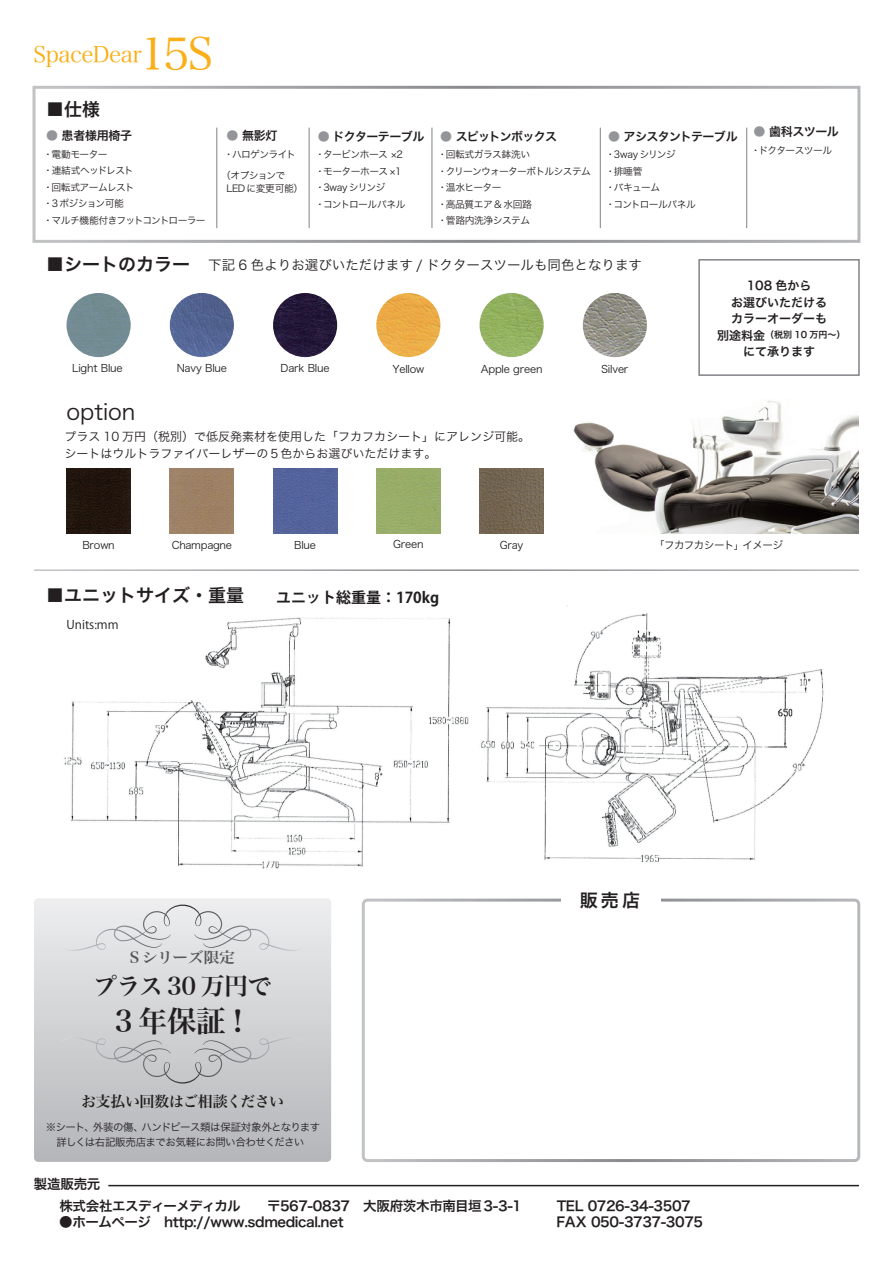
<style>
.page{position:relative;width:893px;height:1263px;background:#fff}
.page>*{position:absolute;margin:0;border:0;box-sizing:border-box;transform-origin:0 0}
.t1{font:29.4px "Hira Min Pro W6";color:#231f20}
.t2{font:24px "Hira Min Pro W6";letter-spacing:-.03em;color:#231f20}
.t3{font:22.5px "Hira Min Pro N W3";letter-spacing:-.025em;color:#faaf18}
.t4{font:21.9px "Hira Kaku Pro W3";color:#231f20}
.t5{font:18px "Hira Kaku Pro W6";color:#231f20}
.t6{font:18px "Hira Kaku Pro N W6";color:#231f20}
.t7{font:15px "Hira Min Pro W6";letter-spacing:-.025em;color:#231f20}
.t8{font:700 15px "Koz Go Pr 6 N";color:#231f20}
.t9{font:15px "Hira Min Pro W6";letter-spacing:-.03em;color:#57585a;scale:1.07 1}
.t10{font:13.5px/21.6px "Hira Kaku Pro W6";letter-spacing:-.03em;color:#231f20}
.t11{font:13.5px "Hira Kaku Pro W3";color:#231f20}
.t12{font:12px/16.5px "Hira Kaku Pro W3";color:#231f20}
.t13{font:12px "Hira Kaku Pro W6";letter-spacing:-.025em;color:#231f20}
.t14{font:12px/16.5px "Hira Kaku Pro W6";color:#231f20;text-align:center}
.t15{font:12px "Hira Kaku Pro W6";letter-spacing:-.055em;color:#231f20}
.t16{font:12px "Hira Kaku Pro W6";letter-spacing:-.065em;color:#231f20}
.t17{font:12px "Koz Go Pr 6 N";color:#231f20}
.t18{font:10.5px "Hira Kaku Pro W3";letter-spacing:-.03em;color:#231f20}
.t19{font:10.5px/15px "Hira Kaku Pro W3";letter-spacing:-.05em;color:#231f20}
.t20{font:9.75px/16.5px "Hira Kaku Pro W3";letter-spacing:-.055em;color:#231f20}
.t21{font:9.75px "Hira Kaku Pro W3";letter-spacing:-.03em;color:#231f20}
.t22{font:9px "Hira Kaku Pro W6";color:#231f20}
.s1{font-size:44.85px}
.s2{color:#939598}
.s3{font-family:"Hira Kaku Pro W6";font-size:18px}
.s4{font-size:12px}
</style>
<div class="page">
<img style="left:64px;top:605px;width:760px;height:264px">
<div style="left:33px;top:86px;width:827px;height:157px;border:3px solid #fff"></div>
<div style="left:698px;top:259px;width:162px;height:117px;border:2px solid #808285"></div>
<hr style="left:309px;top:128px;width:1px;height:100px;background:#808285">
<hr style="left:216px;top:128px;width:1px;height:100px;background:#808285">
<hr style="left:432px;top:128px;width:1px;height:100px;background:#808285">
<hr style="left:600px;top:128px;width:1px;height:100px;background:#808285">
<hr style="left:746px;top:128px;width:1px;height:100px;background:#808285">
<img style="left:573px;top:400px;width:286px;height:133px">
<img style="left:67px;top:293px;width:64px;height:64px;border-radius:32px">
<img style="left:67px;top:469px;width:64px;height:64px">
<img style="left:170px;top:293px;width:64px;height:64px;border-radius:32px">
<img style="left:170px;top:469px;width:64px;height:64px">
<img style="left:273px;top:293px;width:64px;height:64px;border-radius:32px">
<img style="left:273px;top:469px;width:64px;height:64px">
<img style="left:376px;top:293px;width:64px;height:64px;border-radius:32px">
<img style="left:376px;top:469px;width:64px;height:64px">
<img style="left:480px;top:293px;width:64px;height:64px;border-radius:32px">
<img style="left:480px;top:469px;width:64px;height:64px">
<img style="left:583px;top:293px;width:64px;height:64px;border-radius:32px">
<div style="left:362px;top:898px;width:498px;height:264px;border:3px solid #fff;border-radius:4px"></div>
<div style="left:561px;top:883px;width:100px;height:33px;background:#fff"></div>
<hr style="left:108px;top:1185px;width:751px;height:1px;background:#231f20">
<svg style="left:34px;top:898px;width:297px;height:264px"></svg>
<svg style="left:62px;top:904px;width:169px;height:47px"></svg>
<svg style="left:62px;top:1037px;width:218px;height:45px"></svg>
<h3 class="t3" style="left:34px;top:35px;width:181px">SpaceDear<span class="s1">15S</span></h3>
<h3 class="t5" style="left:46px;top:93px;width:55px">■仕様</h3>
<p class="t13" style="left:46px;top:125px;width:88px"><span class="s2">●</span> 患者様用椅子</p>
<p class="t20" style="left:43px;top:145px;width:164px">・電動モーター<br>・連結式ヘッドレスト<br>・回転式アームレスト<br>・3 ポジション可能<br>・マルチ機能付きフットコントローラー</p>
<p class="t13" style="left:226px;top:125px;width:53px"><span class="s2">●</span> 無影灯</p>
<p class="t20" style="left:221px;top:143px;width:76px;line-height:21px">・ハロゲンライト（オプションで</p>
<p class="t21" style="left:226px;top:180px;width:78px">LEDに変更可能）</p>
<p class="t15" style="left:318px;top:125px;width:108px"><span class="s2">●</span> ドクターテーブル</p>
<p class="t20" style="left:315px;top:145px;width:92px">・タービンホース ×2・モーターホース ×1・3way シリンジ<br>・コントロールパネル</p>
<p class="t16" style="left:440px;top:125px;width:118px"><span class="s2">●</span> スピットンボックス</p>
<p class="t20" style="left:437px;top:145px;width:155px">・回転式ガラス鉢洗い<br>・クリーンウォーターボトルシステム・温水ヒーター<br>・高品質エア &amp; 水回路<br>・管路内洗浄システム</p>
<p class="t15" style="left:608px;top:125px;width:131px"><span class="s2">●</span> アシスタントテーブル</p>
<p class="t20" style="left:605px;top:145px;width:92px">・3way シリンジ<br>・排唾管<br>・バキューム<br>・コントロールパネル</p>
<h3 class="t11" style="left:46px;top:253px;width:597px"><span class="s3">■シートのカラー　</span>下記 6 色よりお選びいただけます / ドクタースツールも同色となります</h3>
<p class="t13" style="left:753px;top:121px;width:87px"><span class="s2">●</span> 歯科スツール</p>
<p class="t20" style="left:751px;top:141px;width:83px">・ドクタースツール</p>
<p class="t18" style="left:72px;top:359px;width:52px">Light Blue</p>
<p class="t18" style="left:177px;top:359px;width:52px">Navy Blue</p>
<p class="t18" style="left:281px;top:359px;width:50px">Dark Blue</p>
<p class="t18" style="left:392px;top:359px;width:33px">Yellow</p>
<h3 class="t4" style="left:67px;top:392px;width:70px">option</h3>
<p class="t18" style="left:481px;top:359px;width:63px">Apple green</p>
<p class="t18" style="left:601px;top:359px;width:29px">Silver</p>
<p class="t12" style="left:65px;top:428px;width:467px">プラス 10 万円（税別）で低反発素材を使用した「フカフカシート」にアレンジ可能。シートはウルトラファイバーレザーの５色からお選びいただけます。</p>
<p class="t14" style="left:731px;top:277px;width:97px">108 色から<br>お選びいただけるカラーオーダーも</p>
<p class="t22" style="left:717px;top:327px;width:130px"><span class="s4">別途料金</span>（税別 10 万円～）</p>
<p class="t13" style="left:743px;top:341px;width:73px">にて承ります</p>
<p class="t18" style="left:82px;top:536px;width:34px">Brown</p>
<p class="t18" style="left:172px;top:536px;width:62px">Champagne</p>
<p class="t18" style="left:393px;top:534px;width:32px">Green</p>
<p class="t18" style="left:500px;top:536px;width:25px">Gray</p>
<p class="t19" style="left:654px;top:537px;width:131px">「フカフカシート」イメージ</p>
<p class="t18" style="left:294px;top:536px;width:23px">Blue</p>
<h3 class="t5" style="left:46px;top:579px;width:200px">■ユニットサイズ・重量</h3>
<p class="t17" style="left:67px;top:618px;width:54px">Units:mm</p>
<h3 class="t8" style="left:276px;top:589px;width:165px">ユニット総重量：170kg</h3>
<h3 class="t9" style="left:130px;top:944px;width:100px">S シリーズ限定</h3>
<h2 class="t2" style="left:93px;top:964px;width:180px">プラス 30 万円で</h2>
<h1 class="t1" style="left:115px;top:995px;width:139px">3 年保証！</h1>
<h3 class="t7" style="left:81px;top:1088px;width:205px">お支払い回数はご相談ください</h3>
<p class="t19" style="left:46px;top:1119px;width:276px">※シート、外装の傷、ハンドピース類は保証対象外となります　詳しくは右記販売店までお気軽にお問い合わせください</p>
<h3 class="t10" style="left:59px;top:1172px;width:464px;text-indent:-26px">製造販売元<br>株式会社エスディーメディカル　　〒567-0837　大阪府茨木市南目垣 3-3-1</h3>
<h3 class="t10" style="left:59px;top:1211px;width:286px">●ホームページ　http://www.sdmedical.net</h3>
<h3 class="t6" style="left:580px;top:884px;width:62px">販売店</h3>
<h3 class="t10" style="left:556px;top:1197px;width:148px;line-height:16.5px">TEL 0726-34-3507<br>FAX 050-3737-3075</h3>
</div>
